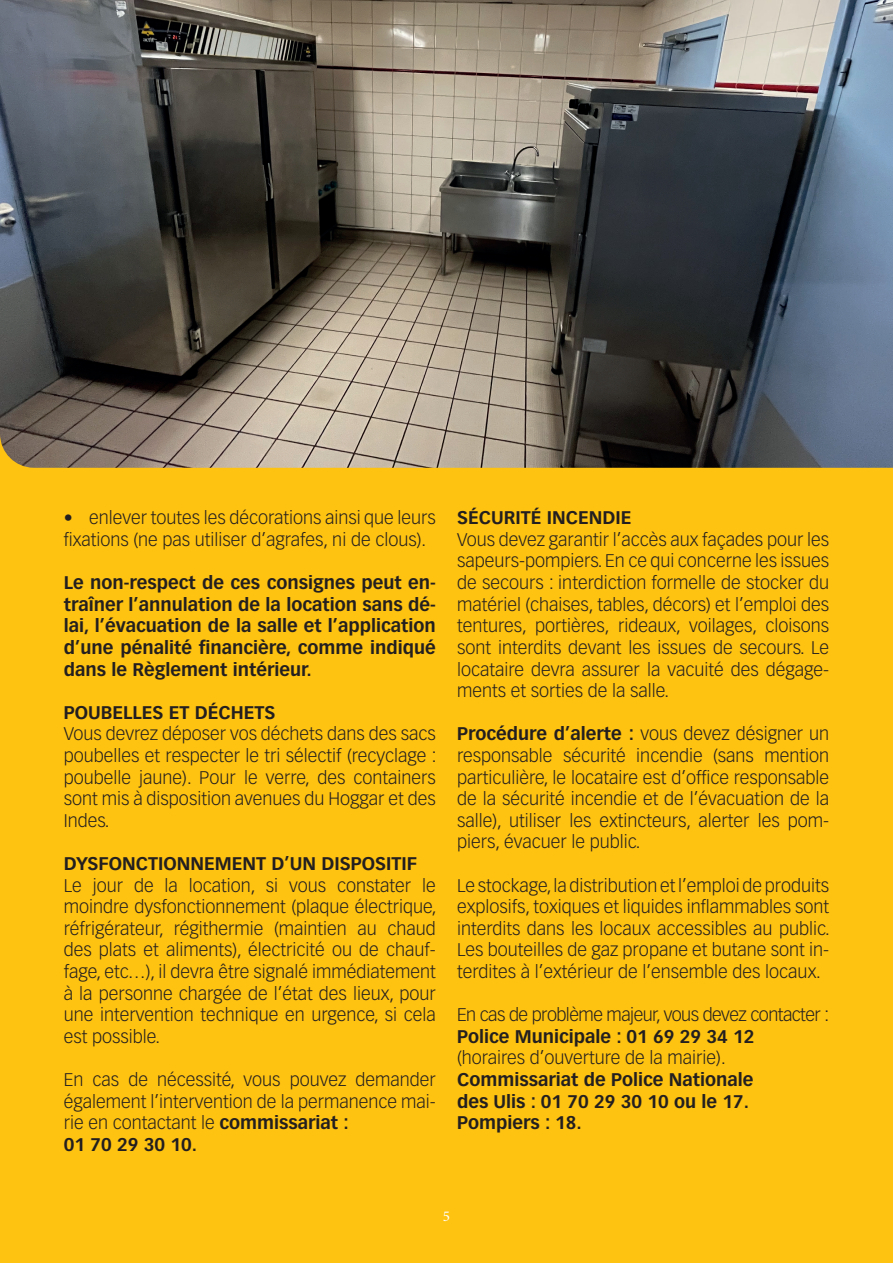
<style>
.page{position:relative;width:893px;height:1263px;background:#fec210}
.page>*{position:absolute;margin:0;border:0;box-sizing:border-box;transform-origin:0 0}
.t1{font:300 18px/21.6px "Vectora LT Pro";color:#231f20;text-align:justify}
.t2{font:700 18px/21.6px "Vectora LT Pro";color:#231f20;text-align:justify}
.t3{font:300 18px "Vectora LT Pro";letter-spacing:-.03em;color:#231f20}
.t4{font:15px "Minion Pro";color:#fff}
.s1{font-weight:700}
</style>
<div class="page">
<img style="left:0;top:0;width:893px;height:468px">
<p class="t1" style="left:64px;top:507px;width:374px">• enlever toutes les décorations ainsi que leurs fixations (ne pas utiliser d’agrafes, ni de clous).</p>
<p class="t2" style="left:64px;top:572px;width:374px">Le non-respect de ces consignes peut en&shy;traîner l’annulation de la location sans dé&shy;lai, l’évacuation de la salle et l’application d’une pénalité financière, comme indiqué dans le Règlement intérieur.</p>
<p class="t2" style="left:64px;top:701px;width:213px">POUBELLES ET DÉCHETS</p>
<p class="t1" style="left:64px;top:723px;width:374px">Vous devrez déposer vos déchets dans des sacs poubelles et respecter le tri sélectif (recyclage : poubelle jaune). Pour le verre, des containers sont mis à disposition avenues du Hoggar et des Indes.</p>
<p class="t2" style="left:64px;top:853px;width:355px">DYSFONCTIONNEMENT D’UN DISPOSITIF</p>
<p class="t1" style="left:64px;top:874px;width:374px">Le jour de la location, si vous constater le moindre dysfonctionnement (plaque électrique, réfrigérateur, régithermie (maintien au chaud des plats et aliments), électricité ou de chauf&shy;fage, etc…), il devra être signalé immédiatement à la personne chargée de l’état des lieux, pour une intervention technique en urgence, si cela est possible.</p>
<p class="t1" style="left:64px;top:1069px;width:374px;text-align:left">En cas de nécessité, vous pouvez demander également l’intervention de la permanence mai&shy;rie en contactant le <span class="s1">commissariat :<br>01 70 29 30 10.</span></p>
<p class="t2" style="left:457px;top:507px;width:176px">SÉCURITÉ INCENDIE</p>
<p class="t1" style="left:457px;top:529px;width:374px">Vous devez garantir l’accès aux façades pour les sapeurs-pompiers. En ce qui concerne les issues de secours : interdiction formelle de stocker du matériel (chaises, tables, décors) et l’emploi des tentures, portières, rideaux, voilages, cloisons sont interdits devant les issues de secours. Le locataire devra assurer la vacuité des dégage&shy;ments et sorties de la salle.</p>
<p class="t1" style="left:457px;top:723px;width:374px"><span class="s1">Procédure d’alerte :</span> vous devez désigner un responsable sécurité incendie (sans mention particulière, le locataire est d’office responsable de la sécurité incendie et de l’évacuation de la salle), utiliser les extincteurs, alerter les pom&shy;piers, évacuer le public.</p>
<p class="t1" style="left:457px;top:874px;width:374px">Le stockage, la distribution et l’emploi de produits explosifs, toxiques et liquides inflammables sont interdits dans les locaux accessibles au public.<br>Les bouteilles de gaz propane et butane sont in&shy;terdites à l’extérieur de l’ensemble des locaux.</p>
<p class="t3" style="left:457px;top:1004px;width:373px">En cas de problème majeur, vous devez contacter :</p>
<p class="t2" style="left:457px;top:1025px;width:299px">Police Municipale : 01 69 29 34 12</p>
<p class="t1" style="left:457px;top:1047px;width:270px">(horaires d’ouverture de la mairie).</p>
<p class="t2" style="left:457px;top:1069px;width:298px;text-align:left">Commissariat de Police Nationale des Ulis : 01 70 29 30 10 ou le 17.<br>Pompiers : 18.</p>
<p class="t4" style="left:443px;top:1208px;width:9px">5</p>
</div>
